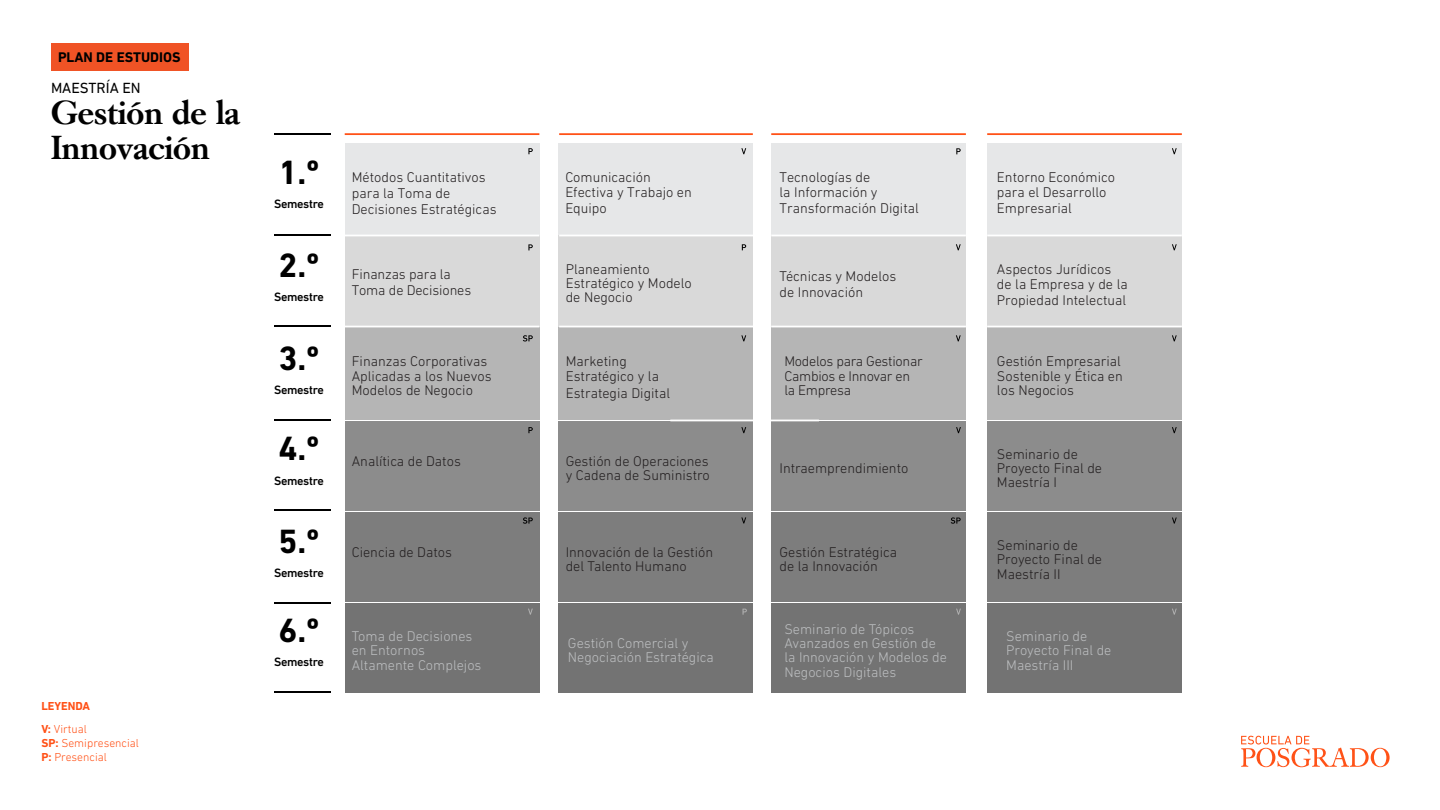
<style>
.page{position:relative;width:1440px;height:810px;background:#fff}
.page>*{position:absolute;margin:0;border:0;box-sizing:border-box;transform-origin:0 0}
.t1{font:700 34.28px "DIN Next LT Pro";color:#000}
.t2{font:500 33px/35.1px "Caslon Book BE";color:#000}
.t3{font:15px "DIN Next LT Pro";color:#000}
.t4{font:300 14.33px/14.3px "DIN Next LT Pro";color:#231f20}
.t5{font:300 14.33px/14.3px "DIN Next LT Pro";color:#bcbec0}
.t6{font:300 14.33px/14.3px "DIN Next LT Pro";letter-spacing:-.02em;color:#231f20}
.t7{font:700 14.25px "DIN Next LT Pro";color:#000}
.t8{font:500 12.38px "DIN Next LT Pro";letter-spacing:-.03em;color:#000}
.t9{font:300 11.77px/14.1px "DIN Next LT Pro";color:#ff5117}
.t10{font:700 11.77px/22.4px "DIN Next LT Pro";color:#ff5117}
.s1{font-weight:300}
.s2{font-weight:700}
</style>
<div class="page">
<svg style="left:1241px;top:736px;width:149px;height:31px"></svg>
<div style="left:51px;top:44px;width:138px;height:27px;background:#f05325"></div>
<div style="left:987px;top:143px;width:195px;height:92px;background:#e6e7e8"></div>
<div style="left:771px;top:143px;width:195px;height:92px;background:#e6e7e8"></div>
<div style="left:558px;top:143px;width:195px;height:92px;background:#e6e7e8"></div>
<div style="left:345px;top:143px;width:194px;height:92px;background:#e6e7e8"></div>
<hr style="left:274px;top:234px;width:57px;height:1px;background:#000">
<hr style="left:274px;top:133px;width:57px;height:2px;background:#000">
<hr style="left:274px;top:326px;width:57px;height:1px;background:#000">
<hr style="left:274px;top:419px;width:57px;height:1px;background:#000">
<hr style="left:274px;top:509px;width:57px;height:2px;background:#000">
<hr style="left:274px;top:602px;width:57px;height:2px;background:#000">
<hr style="left:274px;top:691px;width:57px;height:2px;background:#000">
<div style="left:345px;top:235px;width:194px;height:91px;background:#d9d9d9"></div>
<div style="left:558px;top:235px;width:195px;height:91px;background:#d9d9d9"></div>
<div style="left:771px;top:235px;width:195px;height:91px;background:#d9d9d9"></div>
<div style="left:987px;top:235px;width:195px;height:91px;background:#d9d9d9"></div>
<div style="left:345px;top:327px;width:194px;height:93px;background:#b5b5b5"></div>
<div style="left:771px;top:327px;width:195px;height:93px;background:#b5b5b5"></div>
<div style="left:558px;top:327px;width:195px;height:93px;background:#b5b5b5"></div>
<div style="left:987px;top:327px;width:195px;height:93px;background:#b5b5b5"></div>
<div style="left:345px;top:421px;width:194px;height:90px;background:#8c8c8c"></div>
<div style="left:345px;top:512px;width:194px;height:90px;background:#7d7d7d"></div>
<div style="left:345px;top:604px;width:194px;height:89px;background:#737373"></div>
<div style="left:558px;top:421px;width:195px;height:90px;background:#8c8c8c"></div>
<div style="left:558px;top:512px;width:195px;height:90px;background:#7d7d7d"></div>
<div style="left:558px;top:604px;width:194px;height:89px;background:#737373"></div>
<div style="left:771px;top:421px;width:195px;height:90px;background:#8c8c8c"></div>
<div style="left:771px;top:512px;width:195px;height:90px;background:#7d7d7d"></div>
<div style="left:771px;top:604px;width:195px;height:89px;background:#737373"></div>
<div style="left:987px;top:421px;width:195px;height:90px;background:#8c8c8c"></div>
<div style="left:987px;top:512px;width:195px;height:90px;background:#7d7d7d"></div>
<div style="left:987px;top:604px;width:195px;height:89px;background:#737373"></div>
<hr style="left:987px;top:133px;width:195px;height:2px;background:#ff5117">
<hr style="left:771px;top:133px;width:195px;height:2px;background:#ff5117">
<hr style="left:559px;top:133px;width:194px;height:2px;background:#ff5117">
<hr style="left:345px;top:133px;width:194px;height:2px;background:#ff5117">
<hr style="left:987px;top:235px;width:195px;height:1px;background:#fff">
<hr style="left:771px;top:235px;width:195px;height:1px;background:#fff">
<hr style="left:559px;top:235px;width:195px;height:1px;background:#fff">
<hr style="left:345px;top:235px;width:194px;height:1px;background:#fff">
<svg style="left:742px;top:244px;width:4px;height:6px"></svg>
<svg style="left:528px;top:148px;width:5px;height:6px"></svg>
<svg style="left:741px;top:148px;width:5px;height:6px"></svg>
<svg style="left:741px;top:335px;width:5px;height:6px"></svg>
<svg style="left:741px;top:427px;width:5px;height:6px"></svg>
<svg style="left:741px;top:517px;width:5px;height:6px"></svg>
<svg style="left:528px;top:609px;width:5px;height:6px"></svg>
<svg style="left:956px;top:609px;width:5px;height:6px"></svg>
<svg style="left:1172px;top:609px;width:5px;height:6px"></svg>
<svg style="left:956px;top:427px;width:5px;height:6px"></svg>
<svg style="left:1172px;top:427px;width:5px;height:6px"></svg>
<svg style="left:1172px;top:518px;width:5px;height:6px"></svg>
<svg style="left:956px;top:335px;width:5px;height:6px"></svg>
<svg style="left:1172px;top:335px;width:5px;height:6px"></svg>
<svg style="left:956px;top:244px;width:5px;height:6px"></svg>
<svg style="left:1172px;top:244px;width:5px;height:6px"></svg>
<svg style="left:1172px;top:148px;width:5px;height:6px"></svg>
<svg style="left:528px;top:244px;width:5px;height:6px"></svg>
<svg style="left:523px;top:335px;width:10px;height:7px"></svg>
<svg style="left:528px;top:427px;width:5px;height:6px"></svg>
<svg style="left:523px;top:517px;width:10px;height:7px"></svg>
<svg style="left:951px;top:517px;width:10px;height:7px"></svg>
<svg style="left:743px;top:609px;width:4px;height:6px"></svg>
<svg style="left:956px;top:148px;width:5px;height:6px"></svg>
<p class="t7" style="left:58px;top:49px;width:124px">PLAN DE ESTUDIOS</p>
<p class="t3" style="left:51px;top:79px;width:91px">MAESTRÍA EN</p>
<h2 class="t2" style="left:51px;top:96px;width:191px">Gestión de la<br>Innovación</h2>
<p class="t10" style="left:41px;top:695px;width:50px">LEYENDA<br>V: <span class="s1">Virtual</span></p>
<p class="t9" style="left:41px;top:736px;width:99px"><span class="s2">SP:</span> Semipresencial<br><span class="s2">P:</span> Presencial</p>
<h1 class="t1" style="left:278px;top:152px;width:42px">1.º</h1>
<p class="t8" style="left:274px;top:197px;width:51px">Semestre</p>
<h1 class="t1" style="left:278px;top:245px;width:42px">2.º</h1>
<p class="t8" style="left:274px;top:290px;width:51px">Semestre</p>
<h1 class="t1" style="left:278px;top:338px;width:42px">3.º</h1>
<p class="t8" style="left:274px;top:383px;width:51px">Semestre</p>
<h1 class="t1" style="left:278px;top:429px;width:42px">4.º</h1>
<p class="t8" style="left:274px;top:473px;width:51px">Semestre</p>
<h1 class="t1" style="left:278px;top:521px;width:42px">5.º</h1>
<p class="t8" style="left:274px;top:566px;width:51px">Semestre</p>
<h1 class="t1" style="left:278px;top:610px;width:42px">6.º</h1>
<p class="t8" style="left:274px;top:655px;width:51px">Semestre</p>
<p class="t4" style="left:352px;top:169px;width:146px;line-height:15.7px">Métodos Cuantitativos para la Toma de<br>Decisiones Estratégicas</p>
<p class="t4" style="left:352px;top:266px;width:121px;line-height:15.7px">Finanzas para la<br>Toma de Decisiones</p>
<p class="t4" style="left:352px;top:354px;width:141px">Finanzas Corporativas<br>Aplicadas a los Nuevos<br>Modelos de Negocio</p>
<p class="t4" style="left:352px;top:454px;width:111px">Analítica de Datos</p>
<p class="t4" style="left:352px;top:545px;width:102px">Ciencia de Datos</p>
<p class="t5" style="left:352px;top:629px;width:131px">Toma de Decisiones en Entornos<br>Altamente Complejos</p>
<p class="t4" style="left:565px;top:169px;width:128px;line-height:15.7px">Comunicación<br>Efectiva y Trabajo en<br>Equipo</p>
<p class="t4" style="left:997px;top:169px;width:120px;line-height:15.7px">Entorno Económico para el Desarrollo<br>Empresarial</p>
<p class="t4" style="left:780px;top:169px;width:141px;line-height:15.7px">Tecnologías de<br>la Información y<br>Transformación Digital</p>
<p class="t4" style="left:566px;top:262px;width:128px">Planeamiento<br>Estratégico y Modelo de Negocio</p>
<p class="t4" style="left:997px;top:261px;width:132px;line-height:15.7px">Aspectos Jurídicos de la Empresa y de la<br>Propiedad Intelectual</p>
<p class="t4" style="left:780px;top:268px;width:118px;line-height:15.7px">Técnicas y Modelos de Innovación</p>
<p class="t4" style="left:566px;top:354px;width:95px">Marketing<br>Estratégico y la</p>
<p class="t4" style="left:566px;top:386px;width:106px">Estrategia Digital</p>
<p class="t4" style="left:566px;top:454px;width:146px">Gestión de Operaciones y Cadena de Suministro</p>
<p class="t4" style="left:566px;top:545px;width:149px">Innovación de la Gestión del Talento Humano</p>
<p class="t5" style="left:568px;top:636px;width:147px">Gestión Comercial y<br>Negociación Estratégica</p>
<p class="t6" style="left:784px;top:354px;width:140px">Modelos para Gestionar<br>Cambios e Innovar en la Empresa</p>
<p class="t4" style="left:780px;top:461px;width:130px">Intraemprendimiento</p>
<p class="t4" style="left:780px;top:545px;width:119px">Gestión Estratégica de la Innovación</p>
<p class="t5" style="left:784px;top:622px;width:164px">Seminario de Tópicos<br>Avanzados en Gestión de la Innovación y Modelos de<br>Negocios Digitales</p>
<p class="t4" style="left:997px;top:354px;width:127px">Gestión Empresarial<br>Sostenible y Ética en los Negocios</p>
<p class="t4" style="left:997px;top:447px;width:107px">Seminario de<br>Proyecto Final de<br>Maestría I</p>
<p class="t4" style="left:997px;top:538px;width:107px">Seminario de<br>Proyecto Final de<br>Maestría II</p>
<p class="t5" style="left:1006px;top:629px;width:107px">Seminario de<br>Proyecto Final de<br>Maestría III</p>
</div>
